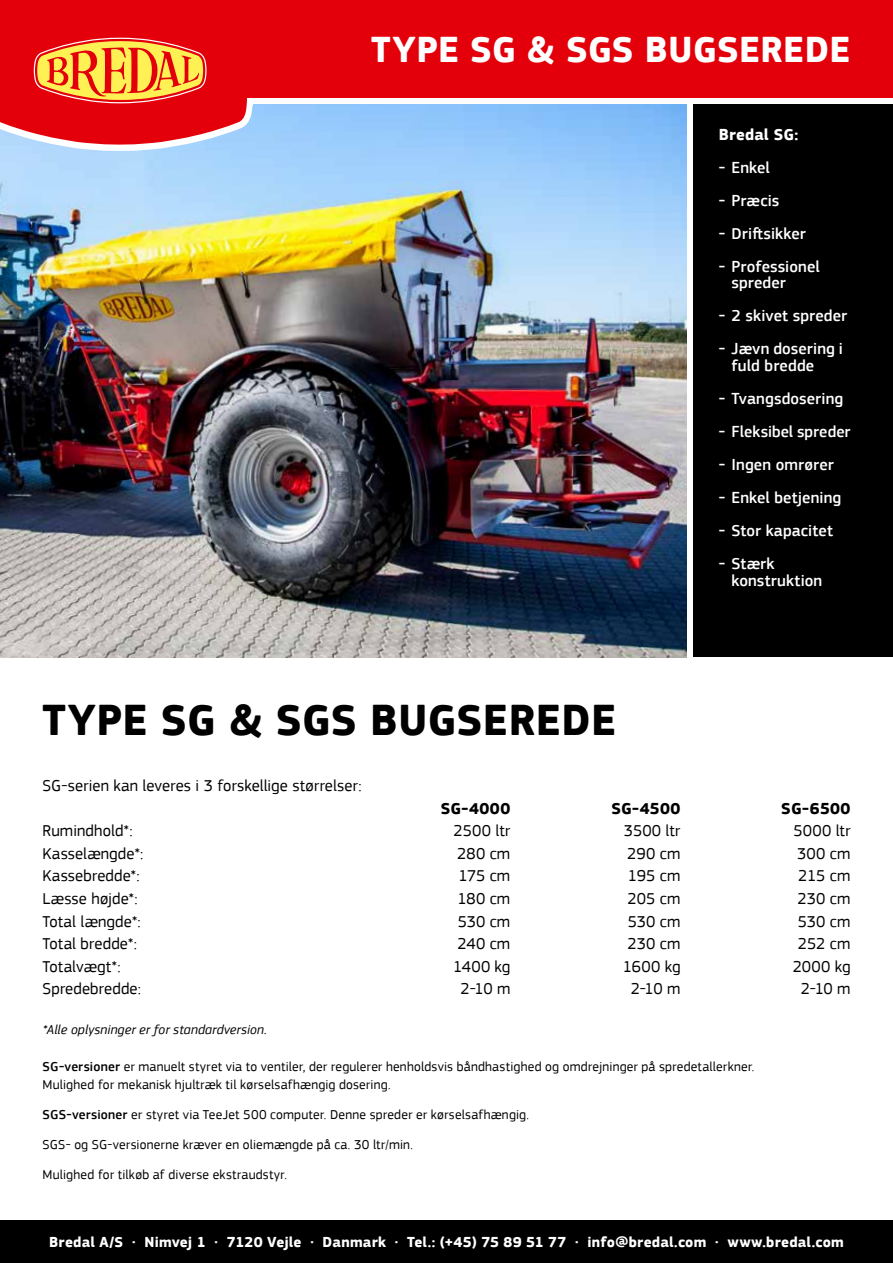
<style>
.page{position:relative;width:893px;height:1263px;background:#fff}
.page>*{position:absolute;margin:0;border:0;box-sizing:border-box;transform-origin:0 0}
.t1{font:700 45px "PF Square Sans Pro";letter-spacing:.005em;color:#000}
.t2{font:700 37.5px "PF Square Sans Pro";letter-spacing:.005em;color:#fff}
.t3{font:16.5px "PF Square Sans Pro";letter-spacing:.01em;color:#000}
.t4{font:500 16.5px/16.5px "PF Square Sans Pro";letter-spacing:.005em;color:#fff}
.t5{font:700 16.5px "PF Square Sans Pro";letter-spacing:.02em;color:#000}
.t6{font:700 16.5px "PF Square Sans Pro";letter-spacing:.01em;color:#fff}
.t7{font:700 15px "PF Square Sans Pro";letter-spacing:.01em;color:#fff}
.t8{font:13.5px/18px "PF Square Sans Pro";letter-spacing:.015em;color:#000}
.t9{font:italic 13.5px "PF Square Sans Pro";letter-spacing:.01em;color:#000}
.s1{font-weight:500}
</style>
<div class="page">
<img style="left:0;top:104px;width:687px;height:553px">
<img style="left:0;top:104px;width:258px;height:539px">
<div style="left:0;top:0;width:893px;height:98px;background:#e3000b"></div>
<img style="left:30px;top:146px;width:180px;height:271px">
<img style="left:33px;top:37px;width:175px;height:259px">
<svg style="left:0;top:41px;width:247px;height:105px"></svg>
<div style="left:693px;top:104px;width:200px;height:553px;background:#000"></div>
<div style="left:0;top:1220px;width:893px;height:43px;background:#000"></div>
<h2 class="t2" style="left:371px;top:27px;width:481px">TYPE SG &amp; SGS BUGSEREDE</h2>
<h1 class="t1" style="left:43px;top:693px;width:575px">TYPE SG &amp; SGS BUGSEREDE</h1>
<p class="t3" style="left:43px;top:776px;width:321px">SG-serien kan leveres i 3 forskellige størrelser:</p>
<p class="t6" style="left:719px;top:125px;width:81px">Bredal SG:</p>
<p class="t4" style="left:719px;top:160px;width:53px">- Enkel</p>
<p class="t4" style="left:719px;top:193px;width:62px">- Præcis</p>
<p class="t4" style="left:719px;top:226px;width:89px">- Driftsikker</p>
<p class="t4" style="left:731px;top:259px;width:90px;text-indent:-13px">- Professionel spreder</p>
<p class="t4" style="left:719px;top:308px;width:130px">- 2 skivet spreder</p>
<p class="t4" style="left:731px;top:341px;width:113px;text-indent:-13px">- Jævn dosering i fuld bredde</p>
<p class="t4" style="left:719px;top:391px;width:126px">- Tvangsdosering</p>
<p class="t4" style="left:719px;top:424px;width:133px">- Fleksibel spreder</p>
<p class="t4" style="left:719px;top:457px;width:117px">- Ingen omrører</p>
<p class="t4" style="left:719px;top:490px;width:124px">- Enkel betjening</p>
<p class="t4" style="left:719px;top:523px;width:116px">- Stor kapacitet</p>
<p class="t4" style="left:731px;top:556px;width:92px;text-indent:-13px">- Stærk konstruktion</p>
<p class="t5" style="left:441px;top:799px;width:71px">SG-4000</p>
<p class="t5" style="left:611px;top:799px;width:71px">SG-4500</p>
<p class="t5" style="left:781px;top:799px;width:71px">SG-6500</p>
<p class="t3" style="left:43px;top:821px;width:92px">Rumindhold*:</p>
<p class="t3" style="left:454px;top:821px;width:58px">2500 ltr</p>
<p class="t3" style="left:624px;top:821px;width:58px">3500 ltr</p>
<p class="t3" style="left:793px;top:821px;width:59px">5000 ltr</p>
<p class="t3" style="left:43px;top:844px;width:102px">Kasselængde*:</p>
<p class="t3" style="left:457px;top:844px;width:55px">280 cm</p>
<p class="t3" style="left:627px;top:844px;width:55px">290 cm</p>
<p class="t3" style="left:797px;top:844px;width:55px">300 cm</p>
<p class="t3" style="left:43px;top:866px;width:99px">Kassebredde*:</p>
<p class="t3" style="left:458px;top:866px;width:53px">175 cm</p>
<p class="t3" style="left:628px;top:866px;width:54px">195 cm</p>
<p class="t3" style="left:798px;top:866px;width:54px">215 cm</p>
<p class="t3" style="left:43px;top:889px;width:97px">Læsse højde*:</p>
<p class="t3" style="left:457px;top:889px;width:54px">180 cm</p>
<p class="t3" style="left:628px;top:889px;width:54px">205 cm</p>
<p class="t3" style="left:797px;top:889px;width:54px">230 cm</p>
<p class="t3" style="left:43px;top:911px;width:100px">Total længde*:</p>
<p class="t3" style="left:458px;top:911px;width:54px">530 cm</p>
<p class="t3" style="left:628px;top:911px;width:54px">530 cm</p>
<p class="t3" style="left:798px;top:911px;width:54px">530 cm</p>
<p class="t3" style="left:43px;top:934px;width:96px">Total bredde*:</p>
<p class="t3" style="left:458px;top:934px;width:54px">240 cm</p>
<p class="t3" style="left:627px;top:934px;width:54px">230 cm</p>
<p class="t3" style="left:798px;top:934px;width:54px">252 cm</p>
<p class="t3" style="left:43px;top:956px;width:80px">Totalvægt*:</p>
<p class="t3" style="left:453px;top:956px;width:59px">1400 kg</p>
<p class="t3" style="left:623px;top:956px;width:59px">1600 kg</p>
<p class="t3" style="left:793px;top:956px;width:59px">2000 kg</p>
<p class="t3" style="left:43px;top:979px;width:100px">Spredebredde:</p>
<p class="t3" style="left:461px;top:979px;width:51px">2-10 m</p>
<p class="t3" style="left:631px;top:979px;width:51px">2-10 m</p>
<p class="t3" style="left:801px;top:979px;width:51px">2-10 m</p>
<p class="t9" style="left:43px;top:1022px;width:226px">*Alle oplysninger er for standardversion.</p>
<p class="t8" style="left:43px;top:1057px;width:713px"><span class="s1">SG-versioner</span> er manuelt styret via to ventiler, der regulerer henholdsvis båndhastighed og omdrejninger på spredetallerkner.<br>Mulighed for mekanisk hjultræk til kørselsafhængig dosering.</p>
<p class="t8" style="left:43px;top:1105px;width:488px"><span class="s1">SGS-versioner</span> er styret via TeeJet 500 computer. Denne spreder er kørselsafhængig.</p>
<p class="t8" style="left:43px;top:1135px;width:372px">SGS- og SG-versionerne kræver en oliemængde på ca. 30 ltr/min.</p>
<p class="t8" style="left:43px;top:1165px;width:246px">Mulighed for tilkøb af diverse ekstraudstyr.</p>
<p class="t7" style="left:49px;top:1232px;width:796px">Bredal A/S . Nimvej 1 . 7120 Vejle . Danmark . Tel.: (+45) 75 89 51 77 . info@bredal.com . www.bredal.com</p>
</div>
